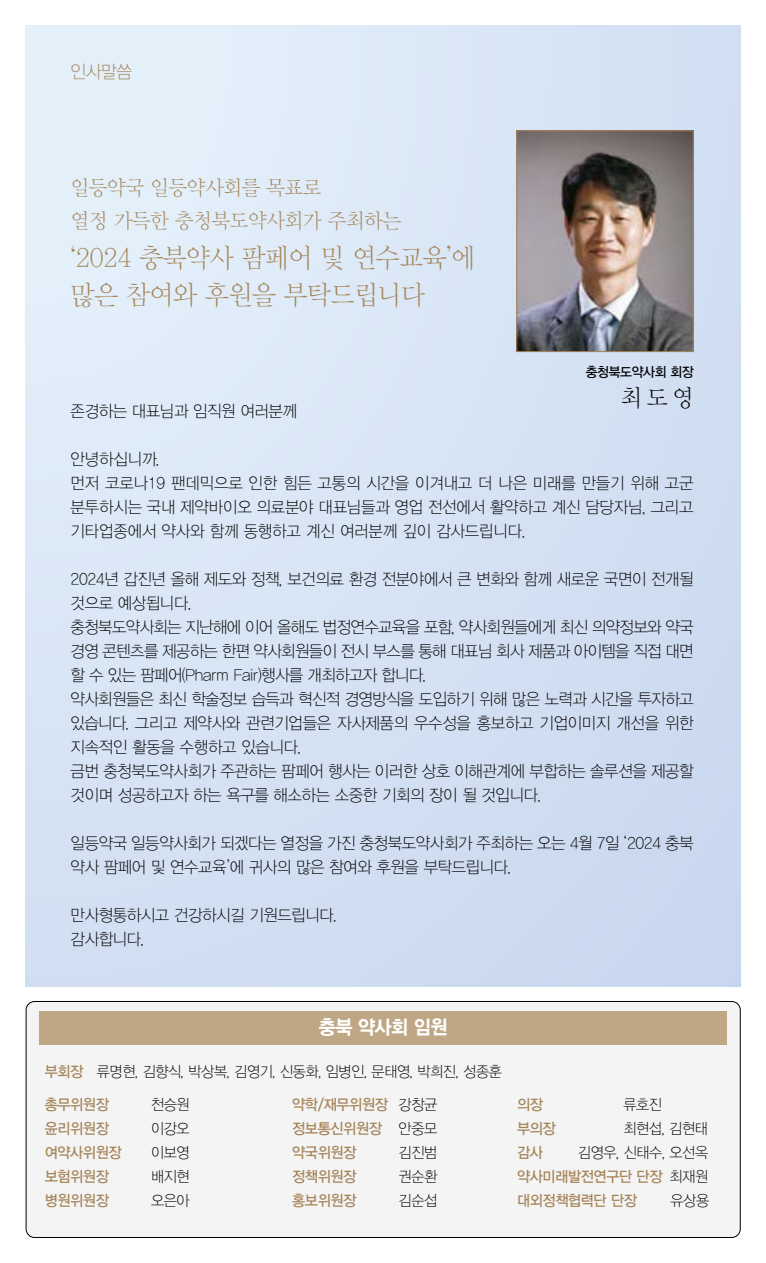
<style>
.page{position:relative;width:766px;height:1263px;background:#fff}
.page>*{position:absolute;margin:0;border:0;box-sizing:border-box;transform-origin:0 0}
.t1{font:27px/37.5px "YDVY Mj O31";letter-spacing:-.025em;color:#a68559;scale:.95 1}
.t2{font:24px "YDVY Mj O31";color:#000;scale:.95 1}
.t3{font:21px/33px "YDVY Mj O31";letter-spacing:-.025em;color:#a68559;scale:.95 1}
.t4{font:19.5px "YDVYGO35";letter-spacing:-.025em;color:#fff;scale:.95 1}
.t5{font:18px "YDVYGO31";color:#a68559;scale:.95 1}
.t6{font:16.5px/24px "YDVYGO31";letter-spacing:-.025em;color:#000;scale:.95 1}
.t7{font:15px/24px "YDVYGO33";letter-spacing:-.025em;color:#a68559;text-align:justify;scale:.95 1}
.t8{font:15px "YDVYGO31";letter-spacing:-.025em;color:#000;scale:.95 1}
.t9{font:13.5px "YDVYGO33";letter-spacing:-.025em;color:#000;scale:.95 1}
.s1{font-family:"YDVYGO33";color:#a68559}
.s2{font-family:"YDVYGO31";color:#000}
</style>
<div class="page">
<div style="left:26px;top:1001px;width:714px;height:236px;background:#f4f4f4;border-radius:9px"></div>
<div style="left:26px;top:1001px;width:714px;height:237px;border:1px solid #000;border-radius:9px"></div>
<div style="left:25px;top:25px;width:715px;height:961px;background:linear-gradient(to right,#dfecf8,#cedbf0)"></div>
<img style="left:518px;top:132px;width:173px;height:218px">
<div style="left:516px;top:130px;width:177px;height:222px;border:1px solid #a68559"></div>
<div style="left:40px;top:1011px;width:686px;height:34px;background:#bfa785"></div>
<p class="t5" style="left:71px;top:61px;width:66px">인사말씀</p>
<p class="t3" style="left:71px;top:171px;width:349px">일등약국 일등약사회를 목표로<br>열정 가득한 충청북도약사회가 주최하는</p>
<h1 class="t1" style="left:71px;top:239px;width:427px">‘2024 충북약사 팜페어 및 연수교육’에 많은 참여와 후원을 부탁드립니다</h1>
<p class="t9" style="left:585px;top:364px;width:115px">충청북도약사회 회장</p>
<h2 class="t2" style="left:620px;top:383px;width:78px">최 도 영</h2>
<p class="t6" style="left:71px;top:399px;width:240px">존경하는 대표님과 임직원 여러분께</p>
<p class="t6" style="left:71px;top:447px;width:657px">안녕하십니까.<br>먼저 코로나19 팬데믹으로 인한 힘든 고통의 시간을 이겨내고 더 나은 미래를 만들기 위해 고군 분투하시는 국내 제약바이오 의료분야 대표님들과 영업 전선에서 활약하고 계신 담당자님, 그리고 기타업종에서 약사와 함께 동행하고 계신 여러분께 깊이 감사드립니다.</p>
<p class="t6" style="left:71px;top:567px;width:657px">2024년 갑진년 올해 제도와 정책, 보건의료 환경 전분야에서 큰 변화와 함께 새로운 국면이 전개될 것으로 예상됩니다.<br>충청북도약사회는 지난해에 이어 올해도 법정연수교육을 포함, 약사회원들에게 최신 의약정보와 약국 경영 콘텐츠를 제공하는 한편 약사회원들이 전시 부스를 통해 대표님 회사 제품과 아이템을 직접 대면 할 수 있는 팜페어(Pharm Fair)행사를 개최하고자 합니다.<br>약사회원들은 최신 학술정보 습득과 혁신적 경영방식을 도입하기 위해 많은 노력과 시간을 투자하고 있습니다. 그리고 제약사와 관련기업들은 자사제품의 우수성을 홍보하고 기업이미지 개선을 위한 지속적인 활동을 수행하고 있습니다.<br>금번 충청북도약사회가 주관하는 팜페어 행사는 이러한 상호 이해관계에 부합하는 솔루션을 제공할 것이며 성공하고자 하는 욕구를 해소하는 소중한 기회의 장이 될 것입니다.</p>
<p class="t6" style="left:71px;top:831px;width:657px">일등약국 일등약사회가 되겠다는 열정을 가진 충청북도약사회가 주최하는 오는 4월 7일 ‘2024 충북 약사 팜페어 및 연수교육’에 귀사의 많은 참여와 후원을 부탁드립니다.</p>
<p class="t6" style="left:71px;top:903px;width:282px">만사형통하시고 건강하시길 기원드립니다. 감사합니다.</p>
<p class="t4" style="left:319px;top:1016px;width:137px">충북 약사회 임원</p>
<p class="t8" style="left:45px;top:1063px;width:482px"><span class="s1">부회장</span> 류명현, 김향식, 박상복, 김영기, 신동화, 임병인, 문태영, 박희진, 성종훈</p>
<p class="t7" style="left:45px;top:1093px;width:69px">총무위원장</p>
<p class="t8" style="left:151px;top:1096px;width:42px">천승원</p>
<p class="t7" style="left:45px;top:1117px;width:69px">윤리위원장</p>
<p class="t8" style="left:151px;top:1120px;width:42px">이강오</p>
<p class="t7" style="left:45px;top:1141px;width:82px">여약사위원장</p>
<p class="t8" style="left:151px;top:1144px;width:42px">이보영</p>
<p class="t7" style="left:45px;top:1165px;width:69px">보험위원장</p>
<p class="t8" style="left:151px;top:1168px;width:42px">배지현</p>
<p class="t7" style="left:45px;top:1189px;width:69px">병원위원장</p>
<p class="t8" style="left:151px;top:1192px;width:42px">오은아</p>
<p class="t7" style="left:292px;top:1093px;width:154px">약학/재무위원장 <span class="s2">강창균 </span>정보통신위원장 <span class="s2">안중모 </span>약국위원장</p>
<p class="t8" style="left:398px;top:1144px;width:42px">김진범</p>
<p class="t7" style="left:292px;top:1165px;width:69px">정책위원장</p>
<p class="t8" style="left:398px;top:1168px;width:42px">권순환</p>
<p class="t7" style="left:292px;top:1189px;width:69px">홍보위원장</p>
<p class="t8" style="left:398px;top:1192px;width:42px">김순섭</p>
<p class="t7" style="left:517px;top:1093px;width:29px">의장</p>
<p class="t8" style="left:623px;top:1096px;width:42px">류호진</p>
<p class="t7" style="left:517px;top:1117px;width:42px">부의장</p>
<p class="t8" style="left:623px;top:1120px;width:90px">최현섭, 김현태</p>
<p class="t7" style="left:517px;top:1141px;width:29px">감사</p>
<p class="t8" style="left:577px;top:1144px;width:138px">김영우, 신태수, 오선옥</p>
<p class="t7" style="left:517px;top:1165px;width:202px">약사미래발전연구단 단장 <span class="s2">최재원 </span>대외정책협력단 단장</p>
<p class="t8" style="left:670px;top:1192px;width:42px">유상용</p>
</div>
